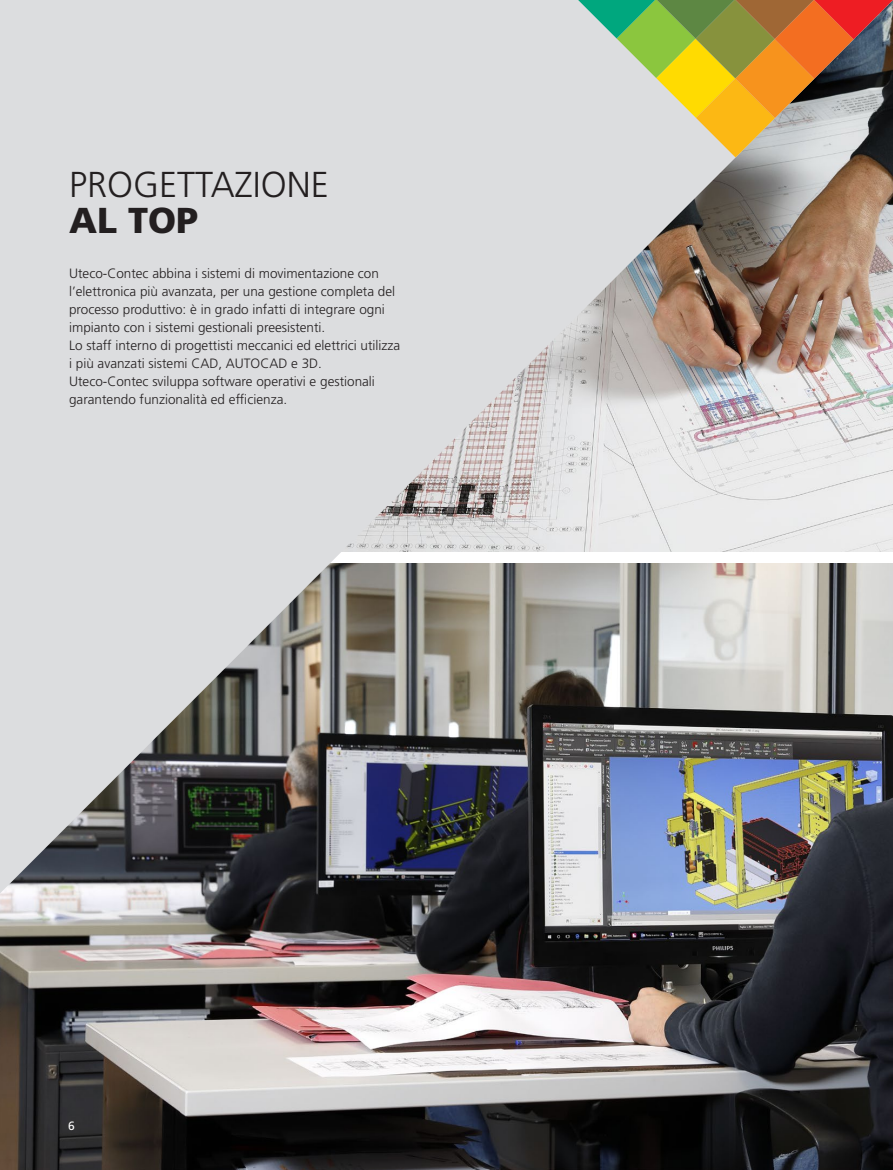
<style>
.page{position:relative;width:893px;height:1170px;background:#fff}
.page>*{position:absolute;margin:0;border:0;box-sizing:border-box;transform-origin:0 0}
.t1{font:300 36px "Frutiger LT Std";color:#231f20}
.t2{font:900 36px "Frutiger LT Std";color:#231f20}
.t3{font:300 13.5px/18px "Frutiger LT Std";color:#231f20}
.t4{font:12px "Frutiger LT Std";color:#fff}
</style>
<div class="page">
<img style="left:0;top:893px;width:893px;height:276px">
<img style="left:0;top:0;width:893px;height:893px">
<svg style="left:578px;top:0;width:315px;height:157px;background:#b5a46f"></svg>
<h1 class="t1" style="left:69px;top:164px;width:261px">PROGETTAZIONE</h1>
<h1 class="t2" style="left:69px;top:199px;width:131px">AL TOP</h1>
<p class="t3" style="left:69px;top:264px;width:333px">Uteco-Contec abbina i sistemi di movimentazione con l’elettronica più avanzata, per una gestione completa del processo produttivo: è in grado infatti di integrare ogni impianto con i sistemi gestionali preesistenti.<br>Lo staff interno di progettisti meccanici ed elettrici utilizza i più avanzati sistemi CAD, AUTOCAD e 3D.<br>Uteco-Contec sviluppa software operativi e gestionali garantendo funzionalità ed efficienza.</p>
<p class="t4" style="left:68px;top:1118px;width:8px">6</p>
</div>
